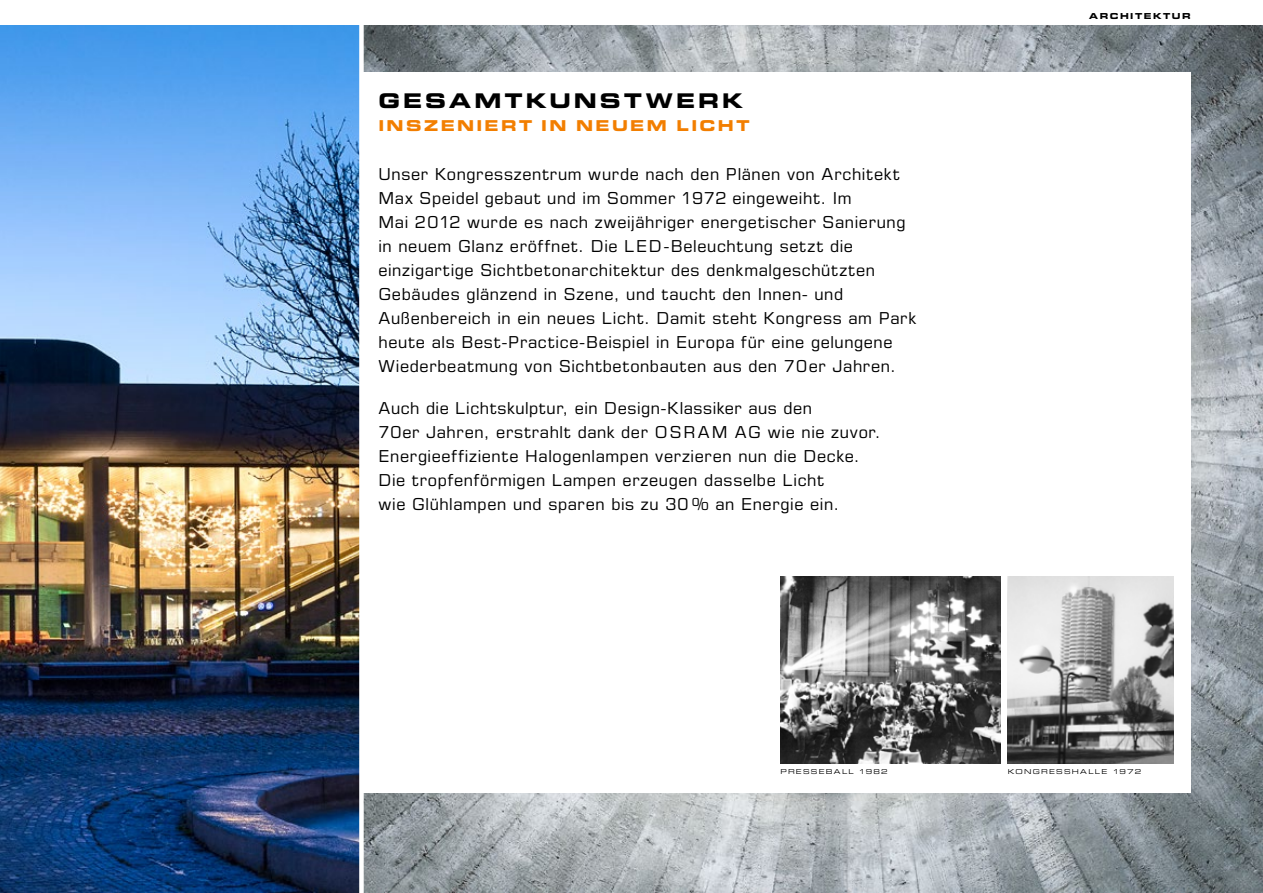
<style>
.page{position:relative;width:1263px;height:893px;background:#fff}
.page>*{position:absolute;margin:0;border:0;box-sizing:border-box;transform-origin:0 0}
.t1{font:20.25px "Eurostile LT Std Bold Ex 2";letter-spacing:.16em;color:#000}
.t2{font:16.5px/24px "Eurostile LT Std";letter-spacing:.035em;color:#000}
.t3{font:15px "Eurostile LT Std Bold Ex 2";letter-spacing:.155em;color:#f27e00}
.t4{font:8.25px "Eurostile LT Std Bold Ex 2";letter-spacing:.185em;color:#000}
.t5{font:6.75px "Eurostile LT Std Ex 2";letter-spacing:.185em;color:#000}
</style>
<div class="page">
<img style="left:0;top:26px;width:1263px;height:867px">
<div style="left:361px;top:72px;width:830px;height:720px;background:#fff"></div>
<div style="left:359px;top:0;width:5px;height:893px;background:#fff"></div>
<img style="left:1008px;top:576px;width:166px;height:187px">
<img style="left:780px;top:576px;width:220px;height:187px">
<p class="t1" style="left:378px;top:86px;width:365px">GESAMTKUNSTWERK</p>
<p class="t3" style="left:378px;top:114px;width:372px">INSZENIERT IN NEUEM LICHT</p>
<p class="t2" style="left:378px;top:162px;width:539px">Unser Kongresszentrum wurde nach den Plänen von Architekt Max Speidel gebaut und im Sommer 1972 eingeweiht. Im<br>Mai 2012 wurde es nach zweijähriger energetischer Sanierung in neuem Glanz eröffnet. Die LED-Beleuchtung setzt die einzigartige Sichtbetonarchitektur des denkmalgeschützten Gebäudes glänzend in Szene, und taucht den Innen- und Außenbereich in ein neues Licht. Damit steht Kongress am Park heute als Best-Practice-Beispiel in Europa für eine gelungene Wiederbeatmung von Sichtbetonbauten aus den 70er Jahren.</p>
<p class="t2" style="left:378px;top:396px;width:504px">Auch die Lichtskulptur, ein Design-Klassiker aus den<br>70er Jahren, erstrahlt dank der OSRAM AG wie nie zuvor.<br>Energieeffiziente Halogenlampen verzieren nun die Decke.<br>Die tropfenförmigen Lampen erzeugen dasselbe Licht<br>wie Glühlampen und sparen bis zu 30 % an Energie ein.</p>
<p class="t4" style="left:1089px;top:10px;width:103px">ARCHITEKTUR</p>
<p class="t5" style="left:780px;top:767px;width:109px">PRESSEBALL 1982</p>
<p class="t5" style="left:1008px;top:767px;width:135px">KONGRESSHALLE 1972</p>
</div>
